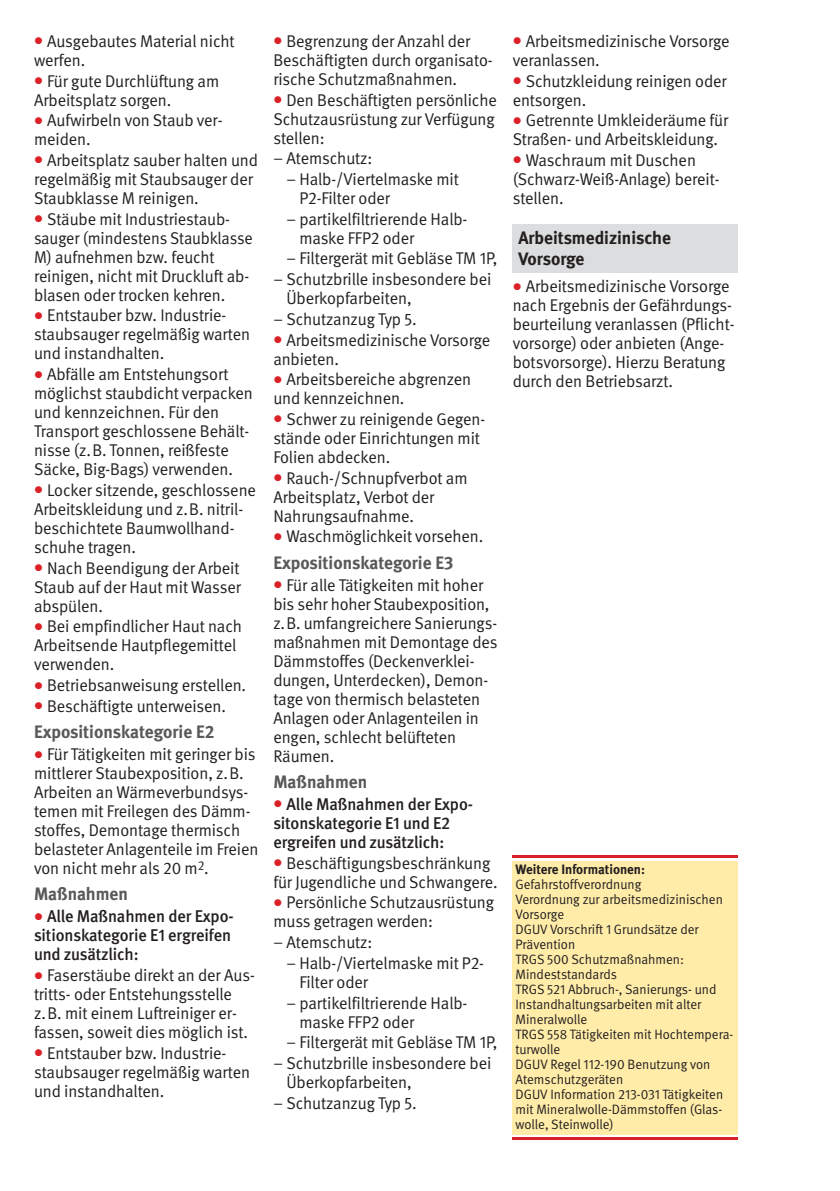
<style>
.page{position:relative;width:840px;height:1191px;background:#fff}
.page>*{position:absolute;margin:0;border:0;box-sizing:border-box;transform-origin:0 0}
.t1{font:700 18px "DGUV Meta";color:#58595b}
.t2{font:700 18px/21px "DGUV Meta";color:#231f20}
.t3{font:17px/19px "DGUV Meta";letter-spacing:-.005em;color:#231f20}
.t4{font:500 17px/19px "DGUV Meta";letter-spacing:-.005em;color:#231f20}
.t5{font:13.6px/15px "DGUV Meta";color:#231f20}
.t6{font:700 13.6px "DGUV Meta";color:#231f20}
.s1{color:#da2128}
</style>
<div class="page">
<div style="left:512px;top:861px;width:225px;height:273px;background:#ffeca9"></div>
<hr style="left:512px;top:855px;width:225px;height:3px;background:#da2128">
<hr style="left:512px;top:1137px;width:225px;height:3px;background:#da2128">
<div style="left:512px;top:224px;width:225px;height:48px;background:#dcddde"></div>
<p class="t3" style="left:34px;top:33px;width:202px"><span class="s1">●</span> Ausgebautes Material nicht werfen.</p>
<p class="t3" style="left:34px;top:72px;width:187px"><span class="s1">●</span> Für gute Durchlüftung am<br>Arbeitsplatz sorgen.</p>
<p class="t3" style="left:34px;top:112px;width:190px"><span class="s1">●</span> Aufwirbeln von Staub ver - meiden.</p>
<p class="t3" style="left:34px;top:152px;width:225px"><span class="s1">●</span> Arbeitsplatz sauber halten und regelmäßig mit Staubsauger der<br>Staubklasse M reinigen.</p>
<p class="t3" style="left:34px;top:211px;width:220px"><span class="s1">●</span> Stäube mit Industriestaub - sauger (mindestens Staubklasse<br>M) aufnehmen bzw. feucht reinigen, nicht mit Druckluft ab&shy;blasen oder trocken kehren.</p>
<p class="t3" style="left:34px;top:307px;width:217px"><span class="s1">●</span> Entstauber bzw. Industrie&shy;staubsauger regelmäßig warten und instandhalten.</p>
<p class="t3" style="left:34px;top:366px;width:220px"><span class="s1">●</span> Abfälle am Entstehungsort möglichst staubdicht verpacken und kennzeichnen. Für den<br>Transport geschlossene Behält&shy;nisse (z.B. Tonnen, reißfeste<br>Säcke, Big-Bags) verwenden.</p>
<p class="t3" style="left:34px;top:482px;width:223px"><span class="s1">●</span> Locker sitzende, geschlossene<br>Arbeitskleidung und z.B. nitril&shy;beschichtete Baumwollhand&shy;schuhe tragen.</p>
<p class="t3" style="left:34px;top:559px;width:208px;text-align:justify"><span class="s1">●</span> Nach Beendigung der Arbeit Staub auf der Haut mit Wasser abspülen.</p>
<p class="t3" style="left:34px;top:618px;width:209px"><span class="s1">●</span> Bei empfindlicher Haut nach<br>Arbeitsende Hautpflegemittel verwenden.</p>
<p class="t3" style="left:34px;top:677px;width:213px"><span class="s1">●</span> Betriebsanweisung erstellen.</p>
<p class="t3" style="left:34px;top:697px;width:193px"><span class="s1">●</span> Beschäftigte unterweisen.</p>
<p class="t1" style="left:34px;top:725px;width:182px">Expositionskategorie E2</p>
<p class="t3" style="left:34px;top:746px;width:226px"><span class="s1">●</span> Für Tätigkeiten mit geringer bis mittlerer Staubexposition, z.B.<br>Arbeiten an Wärmeverbundsys&shy;temen mit Freilegen des Dämm&shy;stoffes, Demontage thermisch belasteter Anlagenteile im Freien von nicht mehr als 20 m<sup>2</sup>.</p>
<p class="t1" style="left:34px;top:887px;width:95px">Maßnahmen</p>
<p class="t4" style="left:34px;top:908px;width:201px"><span class="s1">●</span> Alle Maßnahmen der Expo - sitionskategorie E1 ergreifen und zusätzlich:</p>
<p class="t3" style="left:34px;top:967px;width:222px"><span class="s1">●</span> Faserstäube direkt an der Aus&shy;tritts- oder Entstehungsstelle z.B. mit einem Luftreiniger er - fassen, soweit dies möglich ist.</p>
<p class="t3" style="left:34px;top:1044px;width:217px"><span class="s1">●</span> Entstauber bzw. Industrie&shy;staubsauger regelmäßig warten und instandhalten.</p>
<p class="t3" style="left:273px;top:33px;width:221px"><span class="s1">●</span> Begrenzung der Anzahl der<br>Beschäftigten durch organisato&shy;rische Schutzmaßnahmen.</p>
<p class="t3" style="left:273px;top:91px;width:225px"><span class="s1">●</span> Den Beschäftigten persönliche<br>Schutzausrüstung zur Verfügung stellen:</p>
<p class="t3" style="left:286px;top:149px;width:174px;line-height:20.8px;text-indent:-13px">− Atemschutz:<br>− Halb-/Viertelmaske mit</p>
<p class="t3" style="left:286px;top:189px;width:182px;line-height:20.8px;text-indent:13px">P2-Filter oder<br>− partikelfiltrierende Halb -</p>
<p class="t3" style="left:299px;top:230px;width:116px">maske FFP2 oder</p>
<p class="t3" style="left:286px;top:250px;width:212px">− Filtergerät mit Gebläse TM 1P,</p>
<p class="t3" style="left:273px;top:271px;width:219px">− Schutzbrille insbesondere bei</p>
<p class="t3" style="left:273px;top:289px;width:145px;line-height:20.8px;text-align:center">Überkopfarbeiten,<br>− Schutzanzug Typ 5.</p>
<p class="t3" style="left:273px;top:331px;width:218px"><span class="s1">●</span> Arbeitsmedizinische Vor sorge anbieten.</p>
<p class="t3" style="left:273px;top:371px;width:199px"><span class="s1">●</span> Arbeitsbereiche abgrenzen und kennzeichnen.</p>
<p class="t3" style="left:273px;top:411px;width:213px"><span class="s1">●</span> Schwer zu reinigende Gegen&shy;stände oder Einrichtungen mit<br>Folien abdecken.</p>
<p class="t3" style="left:273px;top:469px;width:196px"><span class="s1">●</span> Rauch-/Schnupfverbot am<br>Arbeitsplatz, Verbot der<br>Nahrungsaufnahme.</p>
<p class="t3" style="left:273px;top:528px;width:211px"><span class="s1">●</span> Waschmöglichkeit vorsehen.</p>
<p class="t1" style="left:273px;top:556px;width:181px">Expositionskategorie E3</p>
<p class="t3" style="left:273px;top:576px;width:226px"><span class="s1">●</span> Für alle Tätigkeiten mit hoher bis sehr hoher Staubexposition, z.B. umfangreichere Sanierungs&shy;maßnahmen mit Demontage des<br>Dämmstoffes (Deckenverklei&shy;dungen, Unterdecken), Demon&shy;tage von thermisch belasteten<br>Anlagen oder Anlagenteilen in engen, schlecht belüfteten<br>Räumen.</p>
<p class="t1" style="left:273px;top:775px;width:95px">Maßnahmen</p>
<p class="t4" style="left:273px;top:796px;width:201px"><span class="s1">●</span> Alle Maßnahmen der Expo - sitonskategorie E1 und E2 ergreifen und zusätzlich:</p>
<p class="t3" style="left:273px;top:854px;width:226px"><span class="s1">●</span> Beschäftigungsbeschränkung für Jugendliche und Schwangere.</p>
<p class="t3" style="left:273px;top:894px;width:222px"><span class="s1">●</span> Persönliche Schutzausrüstung muss getragen werden:</p>
<p class="t3" style="left:286px;top:933px;width:199px;line-height:20.8px;text-indent:-13px">− Atemschutz:<br>− Halb-/Viertelmaske mit P2-</p>
<p class="t3" style="left:286px;top:972px;width:182px;line-height:20.8px;text-indent:13px">Filter oder<br>− partikelfiltrierende Halb -</p>
<p class="t3" style="left:299px;top:1013px;width:116px">maske FFP2 oder</p>
<p class="t3" style="left:286px;top:1034px;width:212px">− Filtergerät mit Gebläse TM 1P,</p>
<p class="t3" style="left:273px;top:1054px;width:219px">− Schutzbrille insbesondere bei</p>
<p class="t3" style="left:273px;top:1073px;width:145px;line-height:20.8px;text-align:center">Überkopfarbeiten,<br>− Schutzanzug Typ 5.</p>
<p class="t3" style="left:512px;top:33px;width:218px"><span class="s1">●</span> Arbeitsmedizinische Vorsorge veranlassen.</p>
<p class="t3" style="left:512px;top:72px;width:215px"><span class="s1">●</span> Schutzkleidung reinigen oder entsorgen.</p>
<p class="t3" style="left:512px;top:112px;width:217px"><span class="s1">●</span> Getrennte Umkleideräume für<br>Straßen- und Arbeitskleidung.</p>
<p class="t3" style="left:512px;top:152px;width:208px"><span class="s1">●</span> Waschraum mit Duschen (Schwarz-Weiß-Anlage) bereit&shy;stellen.</p>
<p class="t2" style="left:518px;top:228px;width:154px">Arbeitsmedizinische<br>Vorsorge</p>
<p class="t3" style="left:512px;top:278px;width:223px"><span class="s1">●</span> Arbeitsmedizinische Vorsorge nach Ergebnis der Gefährdungs&shy;beurteilung veranlassen (Pflicht&shy;vorsorge) oder anbieten (Ange&shy;botsvorsorge). Hierzu Beratung durch den Betriebsarzt.</p>
<p class="t6" style="left:515px;top:864px;width:131px">Weitere Informationen:</p>
<p class="t5" style="left:515px;top:878px;width:219px">Gefahrstoffverordnung<br>Verordnung zur arbeitsmedizinischen<br>Vorsorge<br>DGUV Vorschrift 1 Grundsätze der<br>Prävention<br>TRGS 500 Schutzmaßnahmen:<br>Mindeststandards<br>TRGS 521 Abbruch-, Sanierungs- und<br>Instandhaltungsarbeiten mit alter<br>Mineralwolle<br>TRGS 558 Tätigkeiten mit Hochtempe ra - turwolle<br>DGUV Regel 112-190 Benutzung von<br>Atemschutzgeräten<br>DGUV Information 213-031 Tätigkeiten mit Mineralwolle-Dämmstoffen (Glas - wolle, Steinwolle)</p>
</div>
